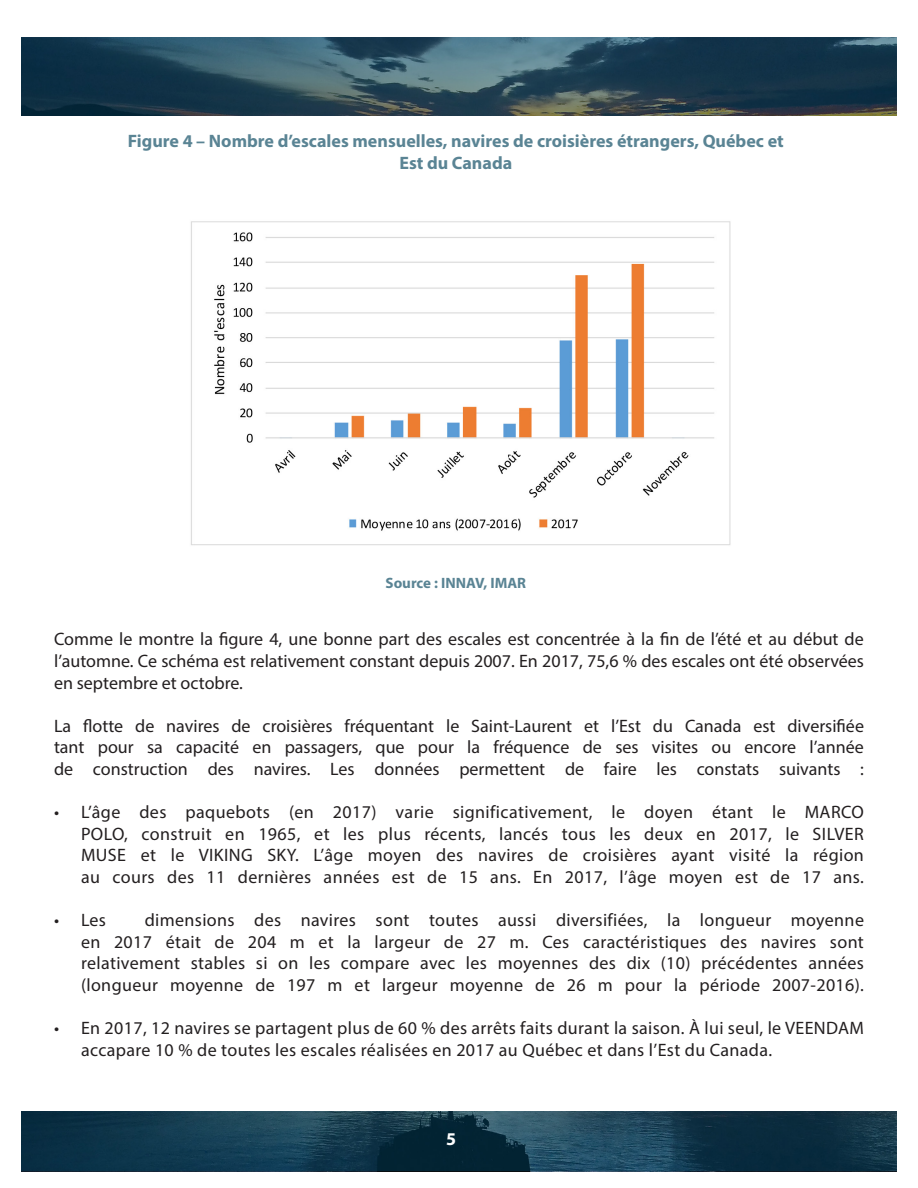
<style>
.page{position:relative;width:918px;height:1188px;background:#fff}
.page>*{position:absolute;margin:0;border:0;box-sizing:border-box;transform-origin:0 0}
.t1{font:18px/21.6px "Myriad Pro";letter-spacing:.02em;color:#231f20;text-align:justify}
.t2{font:700 18px/21.6px "Myriad Pro";color:#5a8494;text-align:center}
.t3{font:700 18px "Myriad Pro";color:#fff}
.t4{font:700 15px "Myriad Pro";color:#5a8494}
</style>
<div class="page">
<img style="left:22px;top:1112px;width:874px;height:60px">
<img style="left:22px;top:38px;width:874px;height:78px">
<img style="left:191px;top:221px;width:540px;height:324px">
<p class="t2" style="left:128px;top:130px;width:658px">Figure 4 – Nombre d’escales mensuelles, navires de croisières étrangers, Québec et<br>Est du Canada</p>
<p class="t4" style="left:385px;top:573px;width:142px">Source : INNAV, IMAR</p>
<p class="t1" style="left:54px;top:628px;width:812px">Comme le montre la figure 4, une bonne part des escales est concentrée à la fin de l’été et au début de l’automne. Ce schéma est relativement constant depuis 2007. En 2017, 75,6 % des escales ont été observées en septembre et octobre.</p>
<p class="t1" style="left:54px;top:715px;width:812px">La flotte de navires de croisières fréquentant le Saint-Laurent et l’Est du Canada est diversifiée tant pour sa capacité en passagers, que pour la fréquence de ses visites ou encore l’année de construction des navires. Les données permettent de faire les constats suivants :</p>
<p class="t1" style="left:81px;top:801px;width:785px;text-indent:-27px">• L’âge des paquebots (en 2017) varie significativement, le doyen étant le MARCO POLO, construit en 1965, et les plus récents, lancés tous les deux en 2017, le SILVER MUSE et le VIKING SKY. L’âge moyen des navires de croisières ayant visité la région au cours des 11 dernières années est de 15 ans. En 2017, l’âge moyen est de 17 ans.</p>
<p class="t1" style="left:54px;top:909px;width:54px">• Les</p>
<p class="t1" style="left:81px;top:909px;width:785px;text-indent:64px">dimensions des navires sont toutes aussi diversifiées, la longueur moyenne en 2017 était de 204 m et la largeur de 27 m. Ces caractéristiques des navires sont relativement stables si on les compare avec les moyennes des dix (10) précédentes années (longueur moyenne de 197 m et largeur moyenne de 26 m pour la période 2007-2016).</p>
<p class="t1" style="left:81px;top:1017px;width:785px;text-indent:-27px">• En 2017, 12 navires se partagent plus de 60 % des arrêts faits durant la saison. À lui seul, le VEENDAM accapare 10 % de toutes les escales réalisées en 2017 au Québec et dans l’Est du Canada.</p>
<p class="t3" style="left:446px;top:1128px;width:11px">5</p>
</div>
